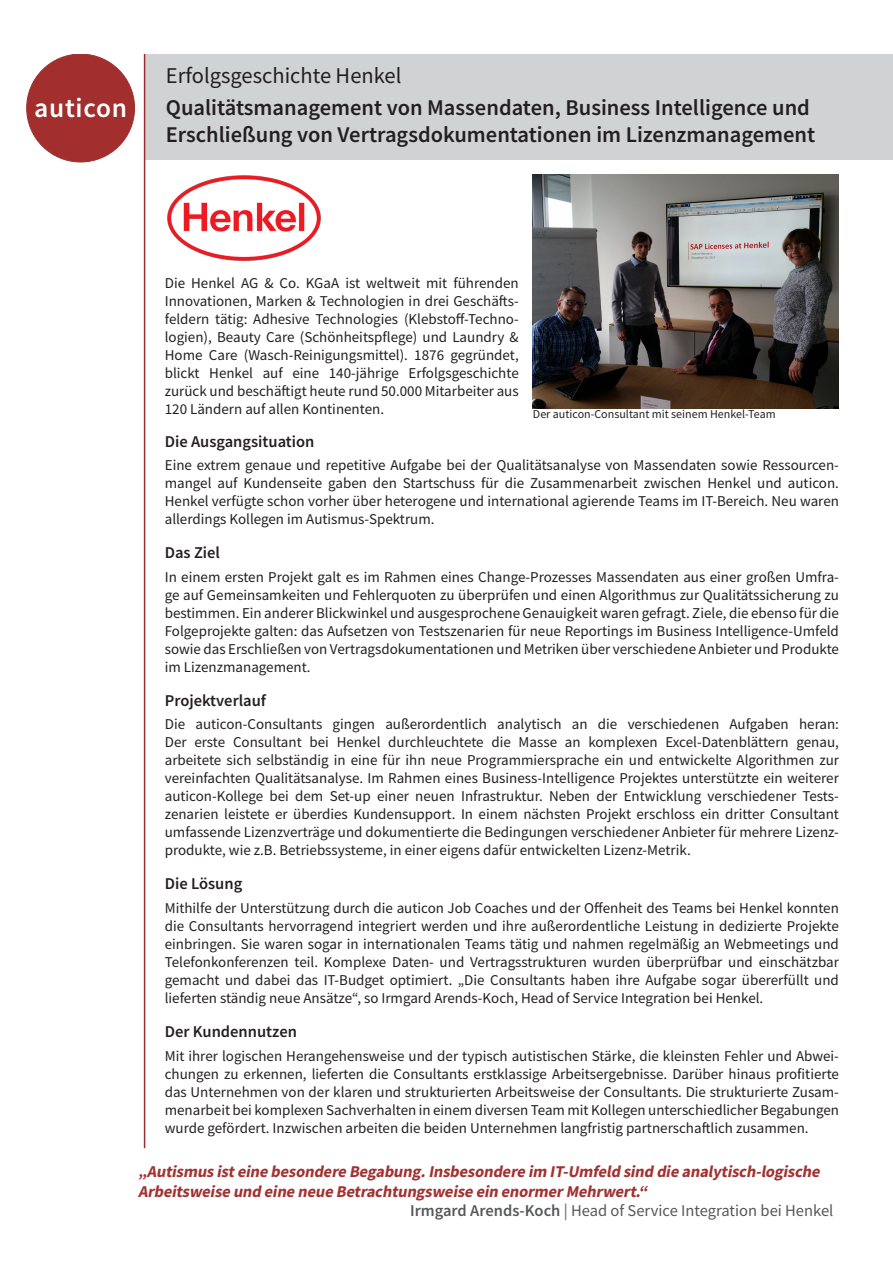
<style>
.page{position:relative;width:893px;height:1263px;background:#fff}
.page>*{position:absolute;margin:0;border:0;box-sizing:border-box;transform-origin:0 0}
.t1{font:600 27.3px "Source Sans Pro";letter-spacing:.025em;color:#fff}
.t2{font:600 22.5px/27px "Source Sans Pro";color:#231f20}
.t3{font:22.5px "Source Sans Pro";color:#231f20}
.t4{font:italic 700 16.5px "Source Sans Pro";color:#a23232}
.t5{font:600 16.5px "Source Sans Pro";color:#231f20}
.t6{font:16.5px "Source Sans Pro";color:#57585a}
.t7{font:15px/18px "Source Sans Pro";color:#231f20;text-align:justify}
.t8{font:12px "Source Sans Pro";color:#231f20}
.s1{font-weight:600}
</style>
<div class="page">
<div style="left:145px;top:54px;width:748px;height:105px;background:#d1d2d4"></div>
<div style="left:27px;top:54px;width:108px;height:108px;background:#a32e2e;border-radius:50%"></div>
<hr style="left:144px;top:54px;width:1px;height:1094px;background:#9c2d2f">
<img style="left:167px;top:175px;width:154px;height:86px">
<img style="left:533px;top:174px;width:306px;height:234px">
<p class="t1" style="left:34px;top:91px;width:94px">auticon</p>
<p class="t3" style="left:166px;top:61px;width:237px">Erfolgsgeschichte Henkel</p>
<p class="t2" style="left:166px;top:94px;width:651px">Qualitätsmanagement von Massendaten, Business Intelligence und<br>Erschließung von Vertragsdokumentationen im Lizenzmanagement</p>
<p class="t7" style="left:165px;top:274px;width:355px">Die Henkel AG &amp; Co. KGaA ist weltweit mit führenden Innovationen, Marken &amp; Technologien in drei Geschäfts&shy;feldern tätig: Adhesive Technologies (Klebstoff-Techno&shy;logien), Beauty Care (Schönheitspflege) und Laundry &amp; Home Care (Wasch-Reinigungsmittel). 1876 gegründet, blickt Henkel auf eine 140-jährige Erfolgsgeschichte zurück und beschäftigt heute rund 50.000 Mitarbeiter aus 120 Ländern auf allen Kontinenten.</p>
<p class="t8" style="left:533px;top:407px;width:244px">Der auticon-Consultant mit seinem Henkel-Team</p>
<p class="t5" style="left:165px;top:430px;width:151px">Die Ausgangsituation</p>
<p class="t7" style="left:165px;top:456px;width:676px">Eine extrem genaue und repetitive Aufgabe bei der Qualitätsanalyse von Massendaten sowie Ressourcen&shy;mangel auf Kundenseite gaben den Startschuss für die Zusammenarbeit zwischen Henkel und auticon.<br>Henkel verfügte schon vorher über heterogene und international agierende Teams im IT-Bereich. Neu waren allerdings Kollegen im Autismus-Spektrum.</p>
<p class="t5" style="left:165px;top:542px;width:57px">Das Ziel</p>
<p class="t7" style="left:165px;top:568px;width:676px">In einem ersten Projekt galt es im Rahmen eines Change-Prozesses Massendaten aus einer großen Umfra&shy;ge auf Gemeinsamkeiten und Fehlerquoten zu überprüfen und einen Algorithmus zur Qualitätssicherung zu bestimmen. Ein anderer Blickwinkel und ausgesprochene Genauigkeit waren gefragt. Ziele, die ebenso für die Folgeprojekte galten: das Aufsetzen von Testszenarien für neue Reportings im Business Intelligence-Umfeld sowie das Erschließen von Vertragsdokumentationen und Metriken über verschiedene Anbieter und Produkte im Lizenzmanagement.</p>
<p class="t5" style="left:165px;top:689px;width:103px">Projektverlauf</p>
<p class="t7" style="left:165px;top:715px;width:676px">Die auticon-Consultants gingen außerordentlich analytisch an die verschiedenen Aufgaben heran:<br>Der erste Consultant bei Henkel durchleuchtete die Masse an komplexen Excel-Datenblättern genau, arbeitete sich selbständig in eine für ihn neue Programmiersprache ein und entwickelte Algorithmen zur vereinfachten Qualitätsanalyse. Im Rahmen eines Business-Intelligence Projektes unterstützte ein weiterer auticon-Kollege bei dem Set-up einer neuen Infrastruktur. Neben der Entwicklung verschiedener Tests&shy;zenarien leistete er überdies Kundensupport. In einem nächsten Projekt erschloss ein dritter Consultant umfassende Lizenzverträge und dokumentierte die Bedingungen verschiedener Anbieter für mehrere Lizenz&shy;produkte, wie z.B. Betriebssysteme, in einer eigens dafür entwickelten Lizenz-Metrik.</p>
<p class="t5" style="left:165px;top:873px;width:79px">Die Lösung</p>
<p class="t7" style="left:165px;top:899px;width:676px">Mithilfe der Unterstützung durch die auticon Job Coaches und der Offenheit des Teams bei Henkel konnten die Consultants hervorragend integriert werden und ihre außerordentliche Leistung in dedizierte Projekte einbringen. Sie waren sogar in internationalen Teams tätig und nahmen regelmäßig an Webmeetings und Telefonkonferenzen teil. Komplexe Daten- und Vertragsstrukturen wurden überprüfbar und einschätzbar gemacht und dabei das IT-Budget optimiert. „Die Consultants haben ihre Aufgabe sogar übererfüllt und lieferten ständig neue Ansätze“, so Irmgard Arends-Koch, Head of Service Integration bei Henkel.</p>
<p class="t5" style="left:165px;top:1021px;width:134px">Der Kundennutzen</p>
<p class="t7" style="left:165px;top:1046px;width:676px">Mit ihrer logischen Herangehensweise und der typisch autistischen Stärke, die kleinsten Fehler und Abwei&shy;chungen zu erkennen, lieferten die Consultants erstklassige Arbeitsergebnisse. Darüber hinaus profitierte das Unternehmen von der klaren und strukturierten Arbeitsweise der Consultants. Die strukturierte Zusam&shy;menarbeit bei komplexen Sachverhalten in einem diversen Team mit Kollegen unterschiedlicher Begabungen wurde gefördert. Inzwischen arbeiten die beiden Unternehmen langfristig partnerschaftlich zusammen.</p>
<p class="t4" style="left:138px;top:1160px;width:687px">„Autismusisteine besondere Begabung.Insbesondere im IT-Umfeld sind die analytisch-logische</p>
<p class="t4" style="left:138px;top:1180px;width:514px">Arbeitsweise und eine neue Betrachtungsweise ein enormerMehrwert.“</p>
<p class="t6" style="left:410px;top:1200px;width:425px"><span class="s1">Irmgard Arends-Koch</span> | Head of Service Integration bei Henkel</p>
</div>
